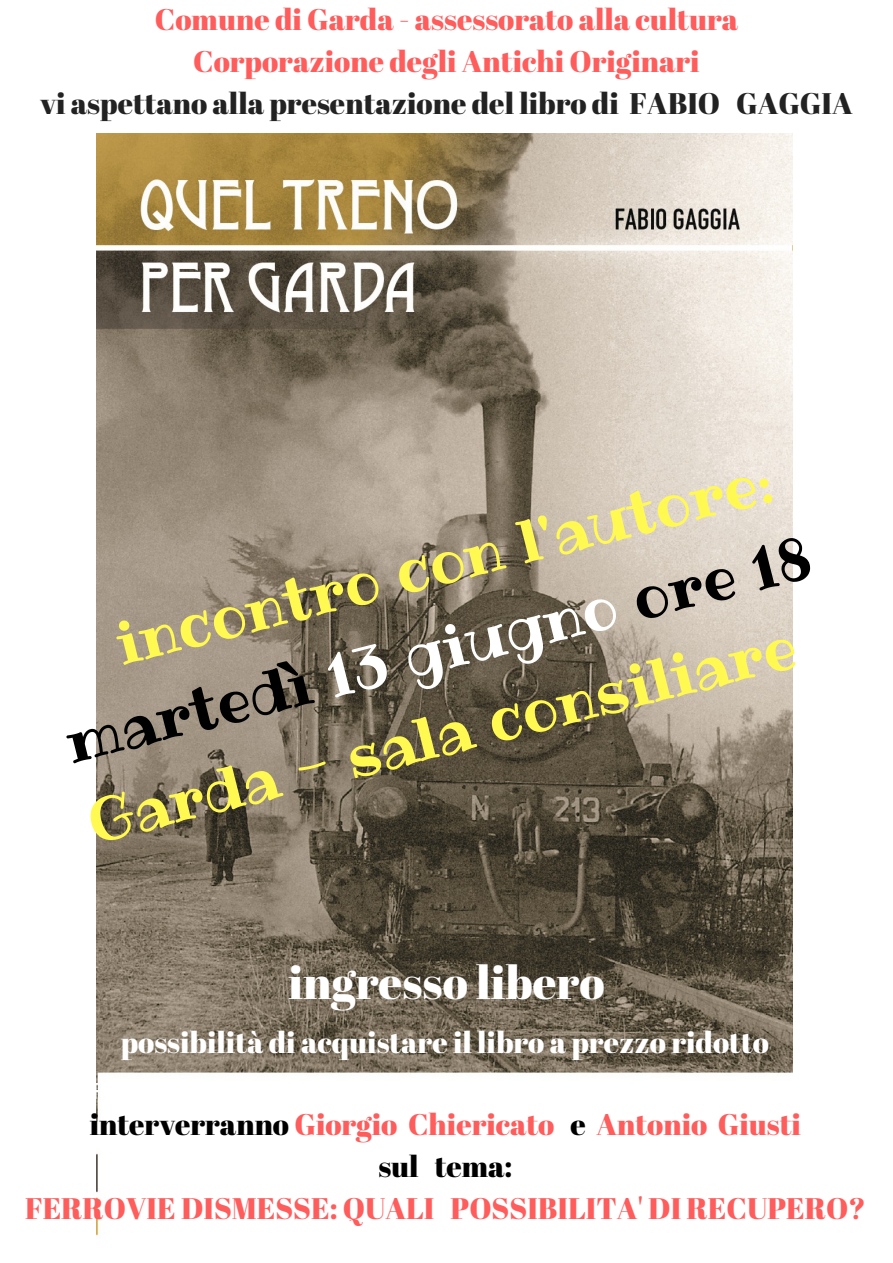
<style>
.page{position:relative;width:893px;height:1263px;background:#fff}
.page>*{position:absolute;margin:0;border:0;box-sizing:border-box;transform-origin:0 0}
.t1{font:59.55px/83.2px "Ribeye";color:#fff952}
.t2{font:46.35px "Abril Fatface";color:#fff}
.t3{font:29.7px/41.5px "Abril Fatface";color:#ff5c5c;text-align:center}
.t4{font:29.7px "Abril Fatface";color:#222}
.t5{font:29.7px "Abril Fatface";color:#fff}
.s1{color:#000}
.s2{color:#fff}
</style>
<div class="page">
<img style="left:97px;top:134px;width:695px;height:1102px">
<p class="t3" style="left:155px;top:-2px;width:584px">Comune di Garda - assessorato alla cultura<br>Corporazione degli Antichi Originari</p>
<p class="t4" style="left:40px;top:82px;width:813px">vi aspettano alla presentazione del libro di FABIO GAGGIA</p>
<h1 class="t1" style="left:37px;top:620px;width:767px;text-indent:72px;rotate:-14deg">incontro con l'autore: <span class="s1">martedì</span> <span class="s2">13 giugno</span> <span class="s1">ore 18<br></span>Garda - sala consiliare</h1>
<h2 class="t2" style="left:288px;top:950px;width:318px">ingresso libero</h2>
<p class="t5" style="left:121px;top:1022px;width:649px">possibilità di acquistare il libro a prezzo ridotto</p>
<p class="t3" style="left:90px;top:1103px;width:712px"><span class="s1">interverranno</span> Giorgio Chiericato <span class="s1">e</span> Antonio Giusti <span class="s1">sul tema:</span></p>
<p class="t3" style="left:25px;top:1186px;width:842px">FERROVIE DISMESSE: QUALI POSSIBILITA' DI RECUPERO?</p>
</div>
